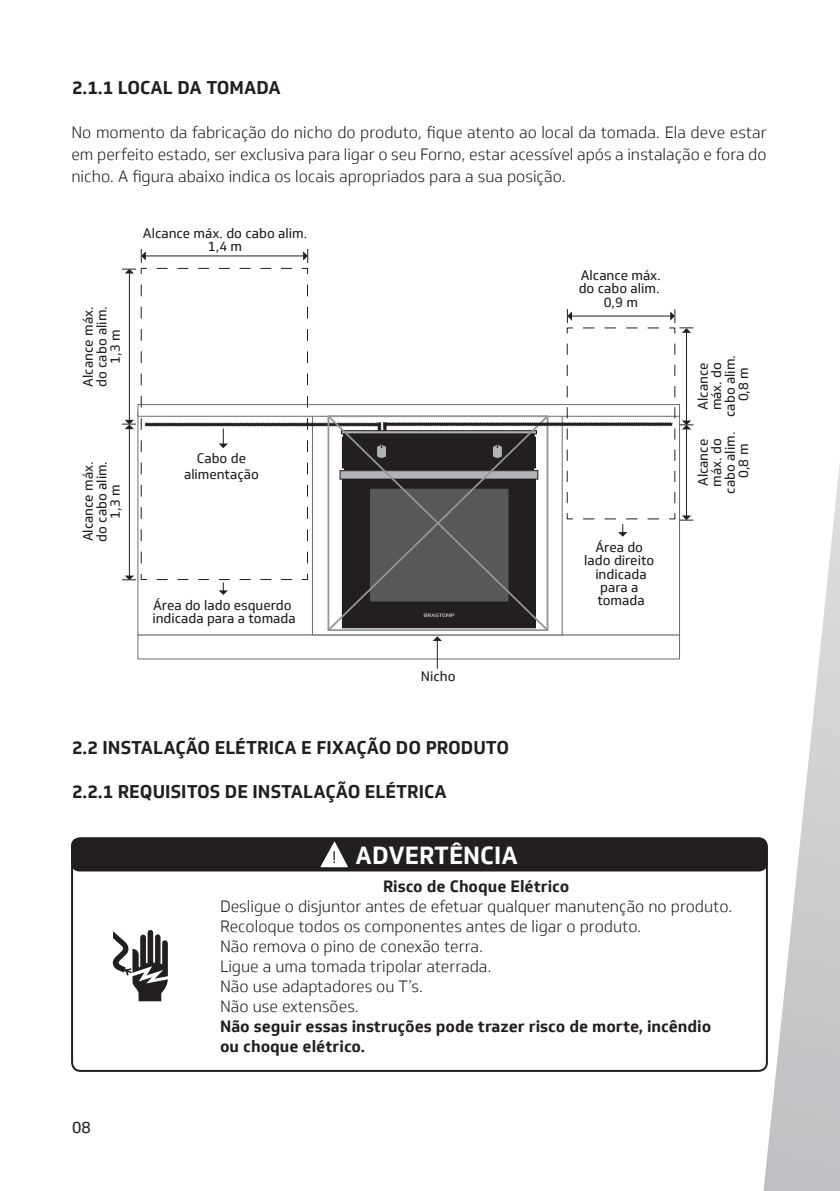
<style>
.page{position:relative;width:840px;height:1191px;background:#fff}
.page>*{position:absolute;margin:0;border:0;box-sizing:border-box;transform-origin:0 0}
.t1{font:700 24.2px "Soleto";color:#fff}
.t2{font:700 18px "Soleto";color:#231f20}
.t3{font:300 16px/20px "Soleto";color:#231f20;text-align:justify}
.t4{font:700 16px/20px "Soleto";color:#231f20}
.t5{font:16px "Soleto";color:#231f20}
.t6{font:13.4px/13.4px "Soleto";color:#231f20;text-align:center}
</style>
<div class="page">
<svg style="left:763px;top:472px;width:76px;height:719px"></svg>
<div style="left:138px;top:634px;width:541px;height:25px;border:1px solid #6c6d70"></div>
<svg style="left:432px;top:636px;width:9px;height:32px"></svg>
<svg style="left:330px;top:595px;width:219px;height:36px;background:#4c494b"></svg>
<svg style="left:122px;top:249px;width:570px;height:346px"></svg>
<svg style="left:71px;top:837px;width:696px;height:235px"></svg>
<div style="left:71px;top:837px;width:696px;height:34px;background:#231f20;border-radius:9px"></div>
<svg style="left:320px;top:841px;width:27px;height:26px"></svg>
<p class="t2" style="left:72px;top:76px;width:210px">2.1.1 LOCAL DA TOMADA</p>
<p class="t3" style="left:71px;top:122px;width:696px;line-height:22px">No momento da fabricação do nicho do produto, fique atento ao local da tomada. Ela deve estar em perfeito estado, ser exclusiva para ligar o seu Forno, estar acessível após a instalação e fora do nicho. A figura abaixo indica os locais apropriados para a sua posição.</p>
<p class="t6" style="left:143px;top:226px;width:166px">Alcance máx. do cabo alim.<br>1,4 m</p>
<p class="t6" style="left:81px;top:387px;width:82px;rotate:-90deg">Alcance máx. do cabo alim.<br>1,3 m</p>
<p class="t6" style="left:81px;top:542px;width:82px;rotate:-90deg">Alcance máx. do cabo alim.<br>1,3 m</p>
<p class="t6" style="left:184px;top:451px;width:76px;line-height:16px">Cabo de alimentação</p>
<p class="t6" style="left:152px;top:599px;width:145px;text-align:left">Área do lado esquerdo indicada para a tomada</p>
<p class="t6" style="left:420px;top:669px;width:36px">Nicho</p>
<p class="t2" style="left:72px;top:736px;width:438px">2.2 INSTALAÇÃO ELÉTRICA E FIXAÇÃO DO PRODUTO</p>
<p class="t2" style="left:72px;top:780px;width:376px">2.2.1 REQUISITOS DE INSTALAÇÃO ELÉTRICA</p>
<h1 class="t1" style="left:355px;top:840px;width:164px">ADVERTÊNCIA</h1>
<p class="t6" style="left:578px;top:269px;width:84px">Alcance máx. do cabo alim.<br>0,9 m</p>
<p class="t6" style="left:584px;top:540px;width:71px">Área do lado direito indicada para a tomada</p>
<p class="t6" style="left:696px;top:417px;width:63px;rotate:-90deg">Alcance máx. do cabo alim.<br>0,8 m</p>
<p class="t6" style="left:696px;top:493px;width:63px;rotate:-90deg">Alcance máx. do cabo alim.<br>0,8 m</p>
<p class="t5" style="left:72px;top:1117px;width:20px">08</p>
<p class="t4" style="left:383px;top:876px;width:188px">Risco de Choque Elétrico</p>
<p class="t3" style="left:220px;top:896px;width:513px;text-align:left">Desligue o disjuntor antes de efetuar qualquer manutenção no produto.<br>Recoloque todos os componentes antes de ligar o produto.<br>Não remova o pino de conexão terra.<br>Ligue a uma tomada tripolar aterrada.<br>Não use adaptadores ou T’s.<br>Não use extensões.</p>
<p class="t4" style="left:220px;top:1016px;width:492px">Não seguir essas instruções pode trazer risco de morte, incêndio ou choque elétrico.</p>
</div>
